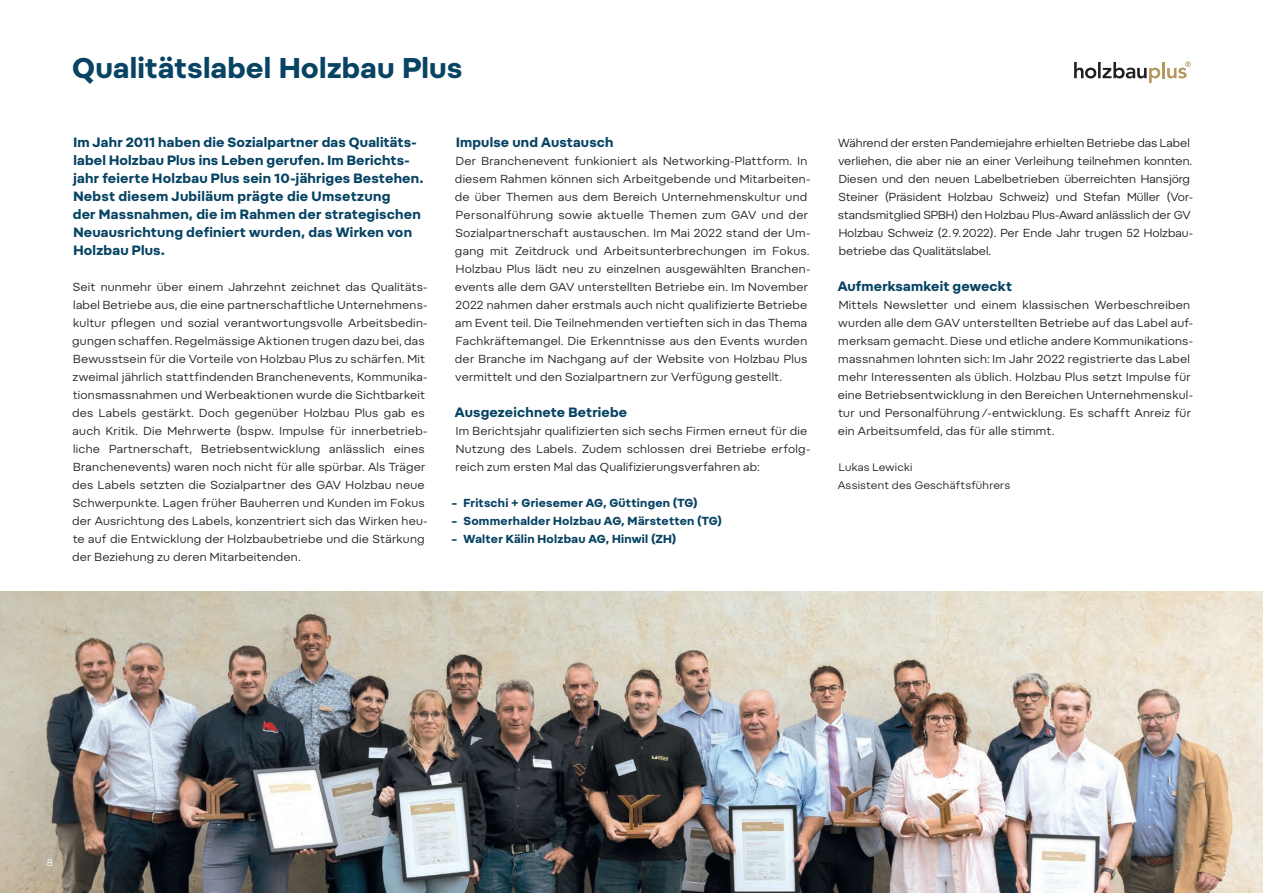
<style>
.page{position:relative;width:1263px;height:893px;background:#fff}
.page>*{position:absolute;margin:0;border:0;box-sizing:border-box;transform-origin:0 0}
.Headline_blau{font:700 28.5px "Pepi";letter-spacing:.005em;color:#074363}
.Copy_schwarz_7_75pt{font:700 13.5px/18px "Pepi";letter-spacing:.01em;color:#074363}
.Copy_schwarz_7_75pt-2{font:11.7px/18px "Pepi";letter-spacing:.015em;color:#231f20}
.Copy_schwarz_7_75pt-3{font:700 11.7px "Pepi";letter-spacing:.015em;color:#074363}
.Copy_schwarz_7_75pt-4{font:10.8px "Pepi";letter-spacing:.015em;color:#231f20}
.t1{font:9.75px "Pepi";color:#fff}
</style>
<div class="page">
<img style="left:0;top:591px;width:1263px;height:302px">
<svg style="left:1074px;top:62px;width:86px;height:21px"></svg>
<hr style="left:1162px;top:62px;width:3px;height:16px;background:#b3985f">
<svg style="left:1167px;top:61px;width:24px;height:17px"></svg>
<p class="Headline_blau" style="left:72px;top:51px;width:392px">Qualitätslabel Holzbau Plus</p>
<p class="Copy_schwarz_7_75pt" style="left:73px;top:133px;width:352px">Im Jahr 2011 haben die Sozialpartner das Qualitäts&shy;label Holzbau Plus ins Leben gerufen. Im Berichts&shy;jahr feierte Holzbau Plus sein 10-jähriges Bestehen.<br>Nebst diesem Jubiläum prägte die Umsetzung<br>der Massnahmen, die im Rahmen der strategischen Neuausrichtung definiert wurden, das Wirken von Holzbau Plus.</p>
<p class="Copy_schwarz_7_75pt-2" style="left:72px;top:278px;width:357px">Seit nunmehr über einem Jahrzehnt zeichnet das Qualitäts&shy;label Betriebe aus, die eine partnerschaftliche Unternehmens&shy;kultur pflegen und sozial verantwortungsvolle Arbeitsbedin&shy;gungen schaffen. Regelmässige Aktionen trugen dazu bei, das Bewusstsein für die Vorteile von Holzbau Plus zu schärfen. Mit zweimal jährlich stattfindenden Branchenevents, Kommunika&shy;tionsmassnahmen und Werbeaktionen wurde die Sichtbarkeit des Labels gestärkt. Doch gegenüber Holzbau Plus gab es auch Kritik. Die Mehrwerte (bspw. Impulse für innerbetrieb&shy;liche Partnerschaft, Betriebsentwicklung anlässlich eines Branchenevents) waren noch nicht für alle spürbar. Als Träger des Labels setzten die Sozialpartner des GAV Holzbau neue Schwerpunkte. Lagen früher Bauherren und Kunden im Fokus der Ausrichtung des Labels, konzentriert sich das Wirken heu&shy;te auf die Entwicklung der Holzbaubetriebe und die Stärkung der Beziehung zu deren Mitarbeitenden.</p>
<p class="Copy_schwarz_7_75pt" style="left:456px;top:133px;width:159px">Impulse und Austausch</p>
<p class="Copy_schwarz_7_75pt-2" style="left:455px;top:152px;width:357px">Der Branchenevent funkioniert als Networking-Plattform. In diesem Rahmen können sich Arbeitgebende und Mitarbeiten&shy;de über Themen aus dem Bereich Unternehmenskultur und Personalführung sowie aktuelle Themen zum GAV und der Sozialpartnerschaft austauschen. Im Mai 2022 stand der Um&shy;gang mit Zeitdruck und Arbeitsunterbrechungen im Fokus.<br>Holzbau Plus lädt neu zu einzelnen ausgewählten Branchen&shy;events alle dem GAV unterstellten Betriebe ein. Im November 2022 nahmen daher erstmals auch nicht qualifizierte Betriebe am Event teil. Die Teilnehmenden vertieften sich in das Thema Fachkräftemangel. Die Erkenntnisse aus den Events wurden der Branche im Nachgang auf der Website von Holzbau Plus vermittelt und den Sozialpartnern zur Verfügung gestellt.</p>
<p class="Copy_schwarz_7_75pt" style="left:455px;top:403px;width:174px">Ausgezeichnete Betriebe</p>
<p class="Copy_schwarz_7_75pt-2" style="left:456px;top:422px;width:356px">Im Berichtsjahr qualifizierten sich sechs Firmen erneut für die<br>Nutzung des Labels. Zudem schlossen drei Betriebe erfolg&shy;reich zum ersten Mal das Qualifizierungsverfahren ab:</p>
<p class="Copy_schwarz_7_75pt-3" style="left:451px;top:496px;width:248px">– Fritschi + Griesemer AG, Güttingen (TG)</p>
<p class="Copy_schwarz_7_75pt-3" style="left:451px;top:514px;width:272px">– Sommerhalder Holzbau AG, Märstetten (TG)</p>
<p class="Copy_schwarz_7_75pt-3" style="left:451px;top:532px;width:226px">– Walter Kälin Holzbau AG, Hinwil (ZH)</p>
<p class="Copy_schwarz_7_75pt-2" style="left:838px;top:134px;width:357px">Während der ersten Pandemiejahre erhielten Betriebe das Label verliehen, die aber nie an einer Verleihung teilnehmen konnten.<br>Diesen und den neuen Labelbetrieben überreichten Hansjörg Steiner (Präsident Holzbau Schweiz) und Stefan Müller (Vor&shy;standsmitglied SPBH) den Holzbau Plus-Award anlässlich der GV Holzbau Schweiz (2.9.2022). Per Ende Jahr trugen 52 Holzbau&shy;betriebe das Qualitätslabel.</p>
<p class="Copy_schwarz_7_75pt" style="left:838px;top:277px;width:176px">Aufmerksamkeit geweckt</p>
<p class="Copy_schwarz_7_75pt-2" style="left:838px;top:296px;width:357px">Mittels Newsletter und einem klassischen Werbeschreiben wurden alle dem GAV unterstellten Betriebe auf das Label auf&shy;merksam gemacht. Diese und etliche andere Kommunikations&shy;massnahmen lohnten sich: Im Jahr 2022 registrierte das Label mehr Interessenten als üblich. Holzbau Plus setzt Impulse für eine Betriebsentwicklung in den Bereichen Unternehmenskul&shy;tur und Personalführung/-entwicklung. Es schafft Anreiz für ein Arbeitsumfeld, das für alle stimmt.</p>
<p class="Copy_schwarz_7_75pt-4" style="left:839px;top:461px;width:75px">Lukas Lewicki</p>
<p class="Copy_schwarz_7_75pt-4" style="left:838px;top:479px;width:174px">Assistent des Geschäftsführers</p>
<p class="t1" style="left:47px;top:857px;width:8px">8</p>
</div>
